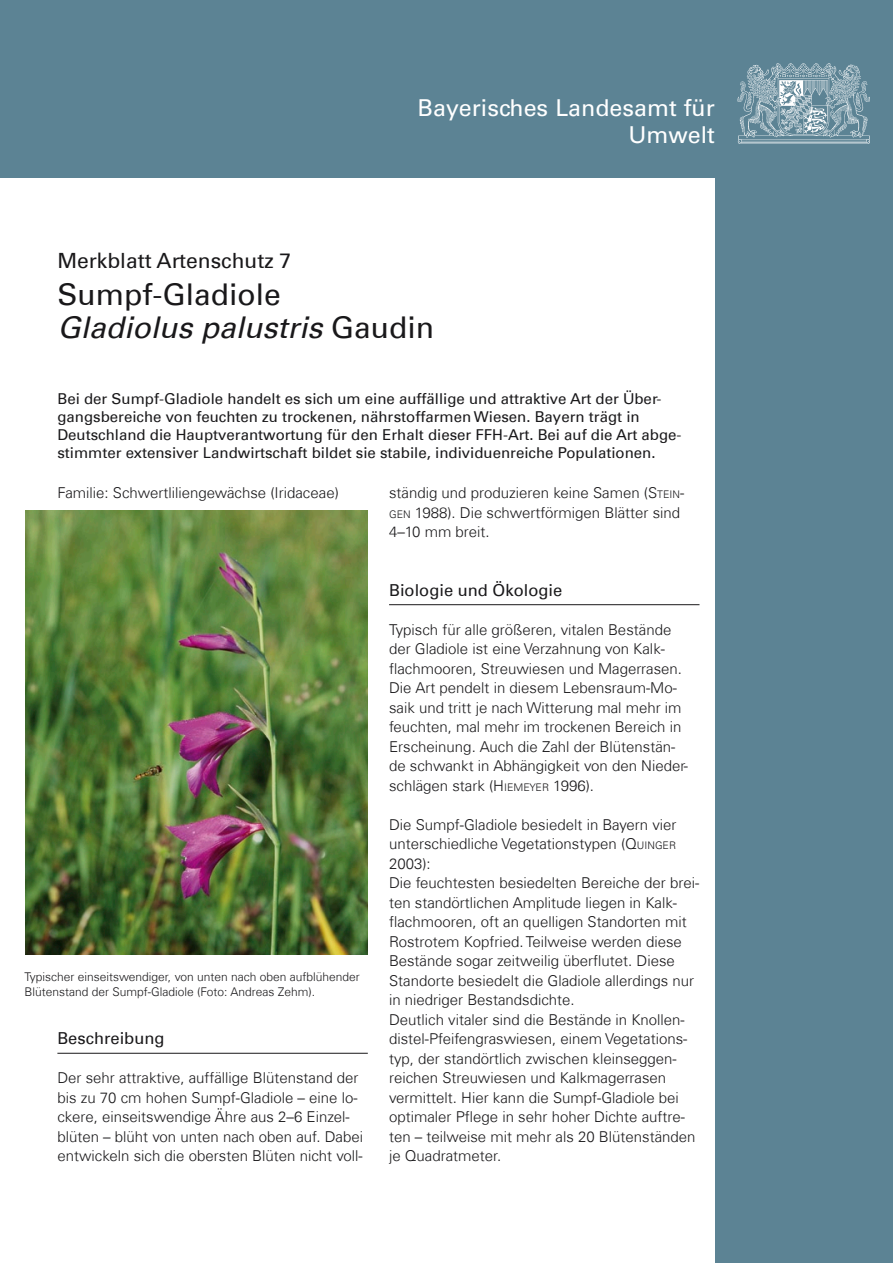
<style>
.page{position:relative;width:893px;height:1263px;background:#5c8394}
.page>*{position:absolute;margin:0;border:0;box-sizing:border-box;transform-origin:0 0}
.t1{font:30px/33px "Univers Com 55 Roman";color:#19181a}
.BayLandesamt-neben_W{font:23.25px/27.8px "Univers LT Std";color:#fff;text-align:right}
.Artenschutznr{font:21px "Univers Com 55 Roman";color:#19181a}
.t2{font:16.5px "Univers Com 55 Roman";color:#19181a}
.Fließtext{font:300 15px/19.5px "Univers Com 45";color:#19181a}
.t3{font:15px/18px "Univers Com 55 Roman";color:#19181a}
.t4{font:300 12px/14.4px "Univers Com 45";color:#19181a}
.s1{font-family:"Univers Com 55";font-style:italic}
.s2{font-style:inherit}
.s3{font-size:10.5px}
</style>
<div class="page">
<div style="left:0;top:179px;width:714px;height:1084px;background:#fff"></div>
<img style="left:737px;top:63px;width:132px;height:80px">
<hr style="left:57px;top:1053px;width:311px;height:1px;background:#19181a">
<img style="left:26px;top:511px;width:342px;height:443px">
<hr style="left:389px;top:604px;width:310px;height:1px;background:#19181a">
<h4 class="BayLandesamt-neben_W" style="left:418px;top:94px;width:299px">Bayerisches Landesamt für<br>Umwelt</h4>
<h2 class="Artenschutznr" style="left:57px;top:248px;width:235px">Merkblatt Artenschutz 7</h2>
<h1 class="t1" style="left:57px;top:278px;width:378px">Sumpf-Gladiole<br><span class="s1">Gladiolus palustris</span> Gaudin</h1>
<h3 class="t3" style="left:57px;top:389px;width:626px">Bei der Sumpf-Gladiole handelt es sich um eine auffällige und attraktive Art der Über&shy;gangsbereiche von feuchten zu trockenen, nährstoffarmen Wiesen. Bayern trägt in Deutschland die Hauptverantwortung für den Erhalt dieser FFH-Art. Bei auf die Art abge&shy;stimmter extensiver Landwirtschaft bildet sie stabile, individuenreiche Populationen.</h3>
<p class="Fließtext" style="left:57px;top:483px;width:283px">Familie: Schwertliliengewächse (Iridaceae)</p>
<p class="Fließtext" style="left:389px;top:483px;width:297px">ständig und produzieren keine Samen (<span class="s2">S</span><span class="s3">TEIN</span><span class="s2">-<br></span><span class="s3">GEN</span> 1988). Die schwertförmigen Blätter sind<br>4–10 mm breit.</p>
<p class="t4" style="left:24px;top:970px;width:337px">Typischer einseitswendiger, von unten nach oben aufblühender<br>Blütenstand der Sumpf-Gladiole (Foto: Andreas Zehm).</p>
<h3 class="t2" style="left:57px;top:1028px;width:109px">Beschreibung</h3>
<p class="Fließtext" style="left:57px;top:1068px;width:307px">Der sehr attraktive, auffällige Blütenstand der bis zu 70 cm hohen Sumpf-Gladiole – eine lo&shy;ckere, einseitswendige Ähre aus 2–6 Einzel&shy;blüten – blüht von unten nach oben auf. Dabei entwickeln sich die obersten Blüten nicht voll-</p>
<h3 class="t2" style="left:389px;top:580px;width:175px">Biologie und Ökologie</h3>
<p class="Fließtext" style="left:389px;top:620px;width:301px">Typisch für alle größeren, vitalen Bestände der Gladiole ist eine Verzahnung von Kalk&shy;flachmooren, Streuwiesen und Magerrasen.<br>Die Art pendelt in diesem Lebensraum-Mo&shy;saik und tritt je nach Witterung mal mehr im feuchten, mal mehr im trockenen Bereich in Erscheinung. Auch die Zahl der Blütenstän&shy;de schwankt in Abhängigkeit von den Nieder&shy;schlägen stark (<span class="s2">H</span><span class="s3">IEMEYER</span> 1996).</p>
<p class="Fließtext" style="left:389px;top:815px;width:289px;text-align:justify">Die Sumpf-Gladiole besiedelt in Bayern vier unterschiedliche Vegetationstypen (<span class="s2">Q</span><span class="s3">UINGER </span>2003):</p>
<p class="Fließtext" style="left:389px;top:873px;width:312px">Die feuchtesten besiedelten Bereiche der brei&shy;ten standörtlichen Amplitude liegen in Kalk&shy;flachmooren, oft an quelligen Standorten mit Rostrotem Kopfried. Teilweise werden diese Bestände sogar zeitweilig überflutet. Diese Standorte besiedelt die Gladiole allerdings nur in niedriger Bestandsdichte.</p>
<p class="Fließtext" style="left:389px;top:1010px;width:308px">Deutlich vitaler sind die Bestände in Knollen&shy;distel-Pfeifengraswiesen, einem Vegetations&shy;typ, der standörtlich zwischen kleinseggen&shy;reichen Streuwiesen und Kalkmagerrasen vermittelt. Hier kann die Sumpf-Gladiole bei optimaler Pflege in sehr hoher Dichte auftre&shy;ten – teilweise mit mehr als 20 Blütenständen je Quadratmeter.</p>
</div>
